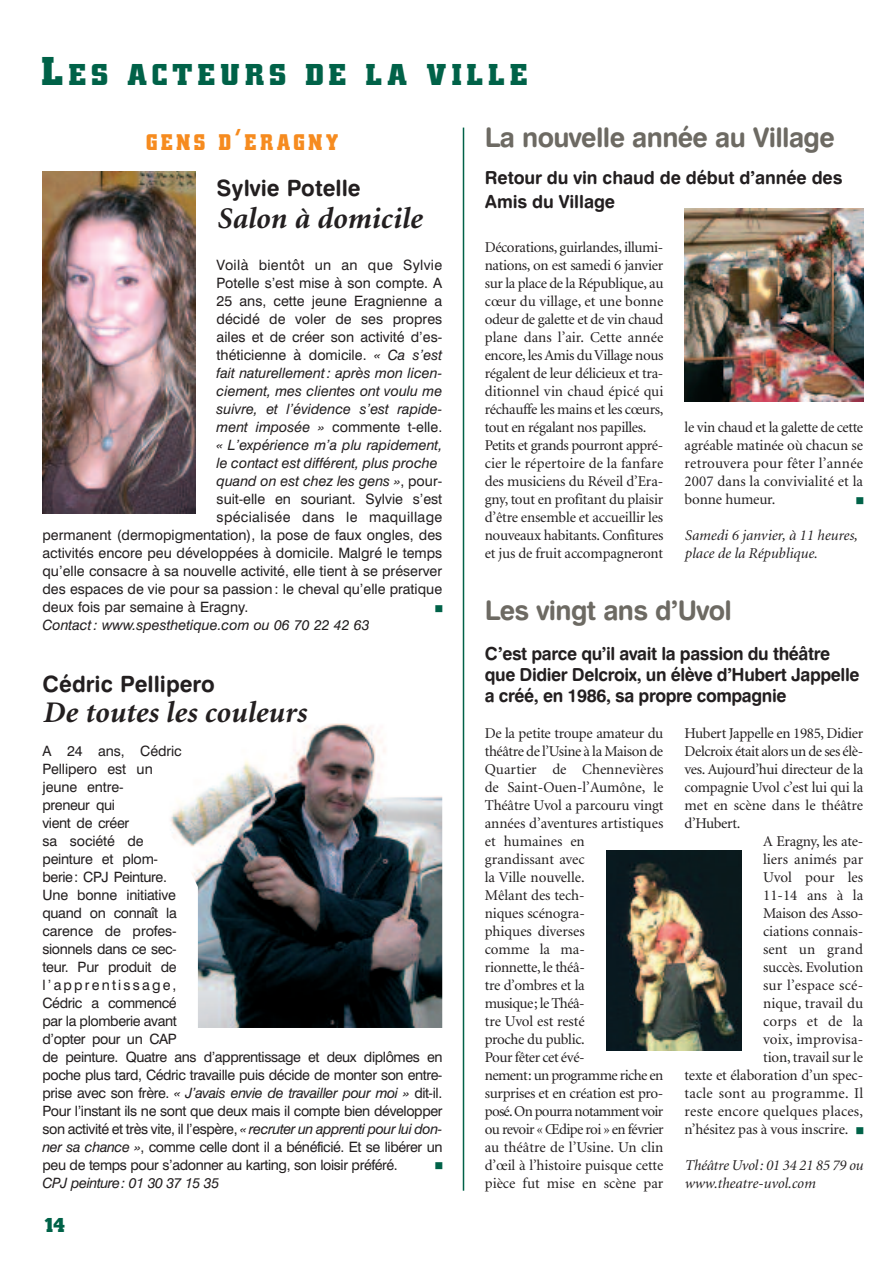
<style>
.page{position:relative;width:893px;height:1263px;background:#fff}
.page>*{position:absolute;margin:0;border:0;box-sizing:border-box;transform-origin:0 0}
.t1{font:italic 700 30px "Minion";color:#231f20}
.t2{font:27px "Swiss 721 BT Bold Rounded";letter-spacing:-.025em;color:#6d6a63}
.t3{font:700 27px "Civic";letter-spacing:.17em;color:#006248}
.t4{font:22.5px "Swiss 721 BT Bold Rounded";color:#231f20}
.t5{font:700 20.25px "Civic";letter-spacing:.18em;color:#f68b1f;scale:.9 1}
.t6{font:18px/21px "Swiss 721 BT Bold Rounded";letter-spacing:-.025em;color:#231f20}
.t7{font:18px/24px "Swiss 721 BT Bold Rounded";letter-spacing:-.005em;color:#231f20}
.t8{font:700 18px "Civic";color:#006248}
.t9{font:15px/18px "Minion";letter-spacing:-.015em;color:#231f20}
.t10{font:italic 15px/18px "Minion";color:#231f20}
.t11{font:15px "Minion";letter-spacing:.015em;color:#231f20}
.t12{font:15px "Minion";letter-spacing:.005em;color:#231f20}
.t13{font:15px "Minion";letter-spacing:.01em;color:#231f20}
.t14{font:14.25px/18px "Swiss 721 BT";letter-spacing:-.025em;color:#231f20}
.t15{font:14.25px "Swiss 721 BT";letter-spacing:-.005em;color:#231f20}
.t16{font:italic 14.25px "Swiss 721 BT";color:#231f20}
.t17{font:14.25px "Swiss 721 BT";letter-spacing:.02em;color:#231f20}
.t18{font:italic 14.25px "Swiss 721 BT";letter-spacing:-.025em;color:#231f20}
.t19{font:12px "Wingdings";color:#006248}
.s1{font-size:36px}
.s2{font-size:27px}
.s3{font-style:italic}
.s4{font-style:normal}
</style>
<div class="page">
<hr style="left:463px;top:128px;width:1px;height:1063px;background:#006248">
<img style="left:43px;top:171px;width:152px;height:342px">
<img style="left:685px;top:208px;width:178px;height:194px">
<img style="left:606px;top:851px;width:136px;height:200px">
<img style="left:170px;top:723px;width:272px;height:305px">
<h2 class="t3" style="left:41px;top:60px;width:488px"><span class="s1">L</span>ES ACTEURS DE LA VILLE</h2>
<h3 class="t5" style="left:146px;top:131px;width:216px">GENS D<span class="s2">’</span>ERAGNY</h3>
<h3 class="t4" style="left:217px;top:180px;width:146px">Sylvie Potelle</h3>
<h1 class="t1" style="left:217px;top:207px;width:207px">Salon à domicile</h1>
<p class="t17" style="left:217px;top:260px;width:227px">Voilà bientôt un an que Sylvie</p>
<p class="t15" style="left:217px;top:278px;width:227px">Potelle s’est mise à son compte. A</p>
<p class="t15" style="left:217px;top:296px;width:227px">25 ans, cette jeune Eragnienne a</p>
<p class="t15" style="left:217px;top:314px;width:227px">décidé de voler de ses propres</p>
<p class="t15" style="left:217px;top:332px;width:227px">ailes et de créer son activité d’es-</p>
<p class="t15" style="left:217px;top:350px;width:227px">théticienne à domicile. <span class="s3">« Ca s’est</span></p>
<p class="t16" style="left:217px;top:368px;width:227px">fait naturellement : après mon licen-</p>
<p class="t16" style="left:217px;top:386px;width:227px">ciement, mes clientes ont voulu me</p>
<p class="t16" style="left:217px;top:404px;width:227px">suivre, et l’évidence s’est rapide-</p>
<p class="t15" style="left:217px;top:422px;width:227px"><span class="s3">ment imposée »</span> commente t-elle.</p>
<p class="t16" style="left:217px;top:440px;width:227px">« L’expérience m’a plu rapidement,</p>
<p class="t16" style="left:217px;top:458px;width:223px">le contact est différent, plus proche</p>
<p class="t16" style="left:217px;top:476px;width:227px">quand on est chez les gens »<span class="s4">, pour-</span></p>
<p class="t15" style="left:217px;top:494px;width:227px">suit-elle en souriant. Sylvie s’est</p>
<p class="t17" style="left:217px;top:512px;width:227px">spécialisée dans le maquillage</p>
<p class="t15" style="left:43px;top:530px;width:401px">permanent (dermopigmentation), la pose de faux ongles, des</p>
<p class="t15" style="left:43px;top:548px;width:401px">activités encore peu développées à domicile. Malgré le temps</p>
<p class="t15" style="left:43px;top:566px;width:401px">qu’elle consacre à sa nouvelle activité, elle tient à se préserver</p>
<p class="t15" style="left:43px;top:584px;width:401px">des espaces de vie pour sa passion: le cheval qu’elle pratique</p>
<p class="t15" style="left:43px;top:602px;width:207px">deux fois par semaine à Eragny.</p>
<p class="t16" style="left:43px;top:620px;width:328px">Contact: www.spesthetique.com ou 06 70 22 42 63</p>
<p class="t19" style="left:434px;top:602px;width:10px">■</p>
<h3 class="t4" style="left:43px;top:676px;width:174px">Cédric Pellipero</h3>
<h1 class="t1" style="left:43px;top:701px;width:265px">De toutes les couleurs</h1>
<p class="t14" style="left:43px;top:743px;width:402px">A 24 ans, Cédric<br>Pellipero est un<br>jeune entre-<br>preneur qui<br>vient de créer<br>sa société de<br>peinture et plom-<br>berie: CPJ Peinture.<br>Une bonne initiative<br>quand on connaît la<br>carence de profes-<br>sionnels dans ce sec-<br>teur. Pur produit de<br>l’apprentissage,<br>Cédric a commencé<br>par la plomberie avant<br>d’opter pour un CAP<br>de peinture. Quatre ans d’apprentissage et deux diplômes en poche plus tard, Cédric travaille puis décide de monter son entre&shy;prise avec son frère. <span class="s3">« J’avais envie de travailler pour moi »</span> dit-il.<br>Pour l’instant ils ne sont que deux mais il compte bien développer son activité et très vite, il l’espère, <span class="s3">« recruter un apprenti pour lui don&shy;ner sa chance »</span>, comme celle dont il a bénéficié. Et se libérer un peu de temps pour s’adonner au karting, son loisir préféré.</p>
<p class="t18" style="left:43px;top:1178px;width:178px">CPJ peinture: 01 30 37 15 35</p>
<p class="t19" style="left:434px;top:1159px;width:10px">■</p>
<p class="t8" style="left:44px;top:1215px;width:23px">14</p>
<h2 class="t2" style="left:485px;top:128px;width:352px">La nouvelle année au Village</h2>
<p class="t7" style="left:485px;top:168px;width:359px">Retour du vin chaud de début d’année des<br>Amis du Village</p>
<p class="t9" style="left:485px;top:239px;width:180px">Décorations, guirlandes, illumi&shy;nations, on est samedi 6 janvier sur la place de la République, au cœur du village, et une bonne odeur de galette et de vin chaud plane dans l’air. Cette année encore, les Amis du Village nous régalent de leur délicieux et tra&shy;ditionnel vin chaud épicé qui réchauffe les mains et les cœurs, tout en régalant nos papilles.<br>Petits et grands pourront appré&shy;cier le répertoire de la fanfare des musiciens du Réveil d’Era&shy;gny, tout en profitant du plaisir d’être ensemble et accueillir les nouveaux habitants. Confitures et jus de fruit accompagneront</p>
<p class="t9" style="left:685px;top:419px;width:180px;text-align:justify">le vin chaud et la galette de cette agréable matinée où chacun se retrouvera pour fêter l’année 2007 dans la convivialité et la bonne humeur.</p>
<p class="t10" style="left:685px;top:527px;width:174px">Samedi 6 janvier, à 11 heures, place de la République.</p>
<p class="t19" style="left:855px;top:494px;width:10px">■</p>
<h2 class="t2" style="left:485px;top:600px;width:249px">Les vingt ans d’Uvol</h2>
<p class="t6" style="left:485px;top:645px;width:376px">C’est parce qu’il avait la passion du théâtre que Didier Delcroix, un élève d’Hubert Jappelle a créé, en 1986, sa propre compagnie</p>
<p class="t9" style="left:485px;top:725px;width:180px">De la petite troupe amateur du théâtre de l’Usine à la Maison de<br>Quartier de Chennevières de Saint-Ouen-l’Aumône, le<br>Théâtre Uvol a parcouru vingt années d’aventures artistiques et humaines en<br>grandissant avec<br>la Ville nouvelle.<br>Mêlant des tech-<br>niques scénogra-<br>phiques diverses<br>comme la ma-<br>rionnette, le théâ-<br>tre d’ombres et la<br>musique; le Théâ-<br>tre Uvol est resté<br>proche du public.<br>Pour fêter cet évé-<br>nement: un programme riche en surprises et en création est pro&shy;posé.On pourra notamment voir ou revoir « Œdipe roi » en février au théâtre de l’Usine. Un clin d’œil à l’histoire puisque cette pièce fut mise en scène par</p>
<p class="t9" style="left:685px;top:725px;width:180px">Hubert Jappelle en 1985, Didier</p>
<p class="t9" style="left:685px;top:743px;width:180px">Delcroix était alors un de ses élè-</p>
<p class="t9" style="left:685px;top:761px;width:180px">ves. Aujourd’hui directeur de la</p>
<p class="t9" style="left:685px;top:779px;width:180px">compagnie Uvol c’est lui qui la</p>
<p class="t9" style="left:685px;top:797px;width:180px">met en scène dans le théâtre</p>
<p class="t9" style="left:685px;top:815px;width:57px">d’Hubert.</p>
<p class="t9" style="left:763px;top:833px;width:102px">A Eragny, les ate-</p>
<p class="t9" style="left:763px;top:851px;width:102px">liers animés par</p>
<p class="t9" style="left:763px;top:869px;width:102px">Uvol pour les</p>
<p class="t9" style="left:763px;top:887px;width:102px">11-14 ans à la</p>
<p class="t9" style="left:763px;top:905px;width:102px">Maison des Asso-</p>
<p class="t9" style="left:763px;top:923px;width:102px">ciations connais-</p>
<p class="t11" style="left:763px;top:943px;width:102px">sent un grand</p>
<p class="t9" style="left:763px;top:959px;width:102px">succès. Evolution</p>
<p class="t11" style="left:763px;top:979px;width:101px">sur l’espace scé-</p>
<p class="t12" style="left:763px;top:997px;width:101px">nique, travail du</p>
<p class="t11" style="left:763px;top:1015px;width:102px">corps et de la</p>
<p class="t13" style="left:763px;top:1033px;width:102px">voix, improvisa-</p>
<p class="t9" style="left:763px;top:1049px;width:101px">tion, travail sur le</p>
<p class="t9" style="left:685px;top:1067px;width:180px">texte et élaboration d’un spec-</p>
<p class="t11" style="left:685px;top:1087px;width:180px">tacle sont au programme. Il</p>
<p class="t11" style="left:685px;top:1105px;width:180px">reste encore quelques places,</p>
<p class="t9" style="left:685px;top:1121px;width:165px">n’hésitez pas à vous inscrire.</p>
<p class="t10" style="left:685px;top:1157px;width:180px">Théâtre Uvol: 01 34 21 85 79 ou www.theatre-uvol.com</p>
<p class="t19" style="left:855px;top:1124px;width:10px">■</p>
</div>
